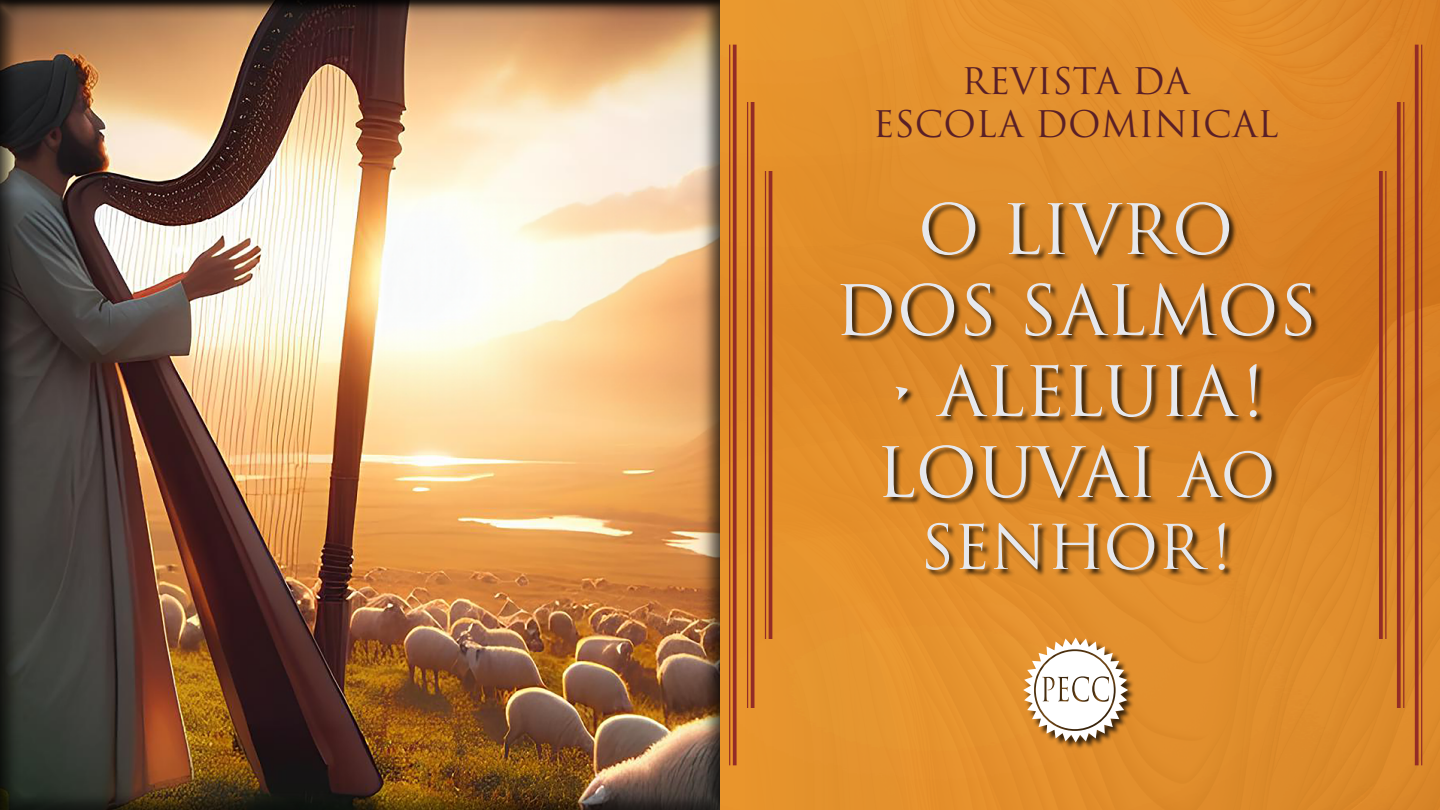
<style>
.page{position:relative;width:1440px;height:810px;background:#fff}
.page>*{position:absolute;margin:0;border:0;box-sizing:border-box;transform-origin:0 0}
.t1{font:67.5px/81px "Trajan Pro 3";color:#e6e8ed;text-align:center}
.t2{font:60px "Trajan Pro 3";letter-spacing:-.015em;color:#e6e8ed}
.t3{font:35.7px/42.8px "Trajan Pro 3";color:#591f27;text-align:center}
.s1{font-size:60px}
</style>
<div class="page">
<img style="left:727px;top:0;width:713px;height:810px">
<div style="left:1023px;top:638px;width:112px;height:112px;background:#000;opacity:.75"></div>
<svg style="left:1023px;top:638px;width:105px;height:105px"></svg>
<div style="left:840px;top:202px;width:479px;height:375px;background:#000;opacity:.75"></div>
<div style="left:0;top:0;width:727px;height:810px;background:#000;opacity:.5"></div>
<svg style="left:733px;top:45px;width:4px;height:720px;background:#9b3626"></svg>
<hr style="left:729px;top:45px;width:1px;height:720px;background:#932c26">
<hr style="left:751px;top:102px;width:3px;height:606px;background:#932c26">
<hr style="left:747px;top:102px;width:1px;height:606px;background:#932c26">
<hr style="left:769px;top:171px;width:3px;height:468px;background:#932c26">
<hr style="left:765px;top:171px;width:1px;height:468px;background:#932c26">
<svg style="left:1415px;top:45px;width:4px;height:720px;background:#9a3525"></svg>
<hr style="left:1421px;top:45px;width:1px;height:720px;background:#932c26">
<svg style="left:1397px;top:102px;width:4px;height:606px;background:#983325"></svg>
<hr style="left:1403px;top:102px;width:1px;height:606px;background:#932c26">
<svg style="left:1379px;top:171px;width:4px;height:468px;background:#973125"></svg>
<hr style="left:1385px;top:171px;width:2px;height:468px;background:#932c26">
<p class="t3" style="left:873px;top:62px;width:407px">REVISTA DA<br>ESCOLA DOMINICAL</p>
<p class="t1" style="left:834px;top:192px;width:484px">O LIVRO<br>DOS SALMOS</p>
<p class="t1" style="left:876px;top:354px;width:401px;text-align:left">• ALELUIA!<br>LOUVAI <span class="s1">AO</span></p>
<p class="t2" style="left:920px;top:506px;width:313px">SENHOR!</p>
</div>
